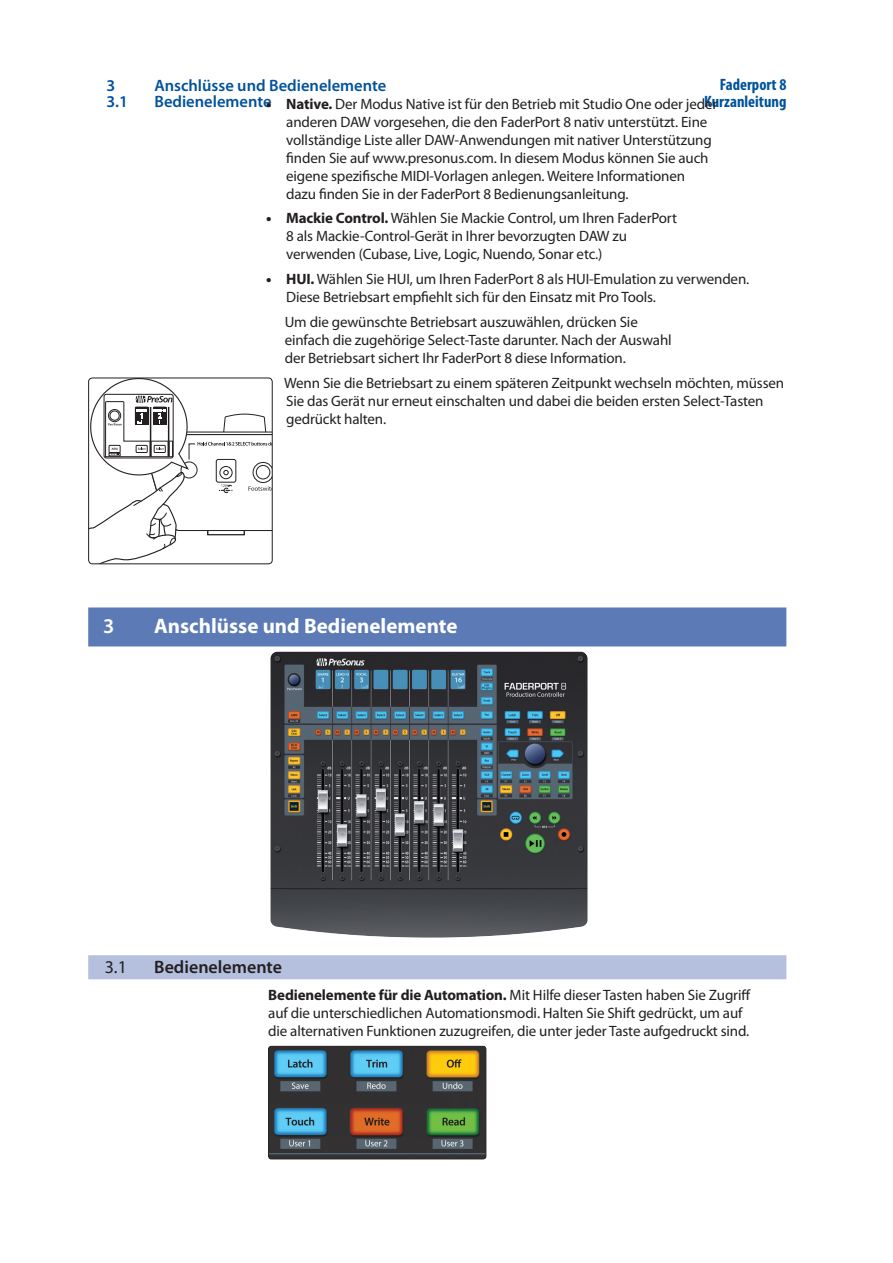
<style>
.page{position:relative;width:893px;height:1263px;background:#fff}
.page>*{position:absolute;margin:0;border:0;box-sizing:border-box;transform-origin:0 0}
.N_0_Chapter_Head{font:700 21px "Myriad Pro";color:#fff}
.N_0_Chapter_Head-2{font:600 21px "Myriad Pro";color:#fff}
._0_N_Section_Head{font:600 18px "Myriad Pro";color:#231f20}
._0_N_Section_Head-2{font:18px "Myriad Pro";color:#231f20}
.t1{font:600 16.5px "Myriad Pro";color:#01529b}
.t2{font:700 condensed 16.5px "Myriad Pro";color:#01529b}
.Body{font:15px/18px "Myriad Pro";letter-spacing:-.01em;color:#231f20}
.Body_Indent{font:15px/18px "Myriad Pro";letter-spacing:-.01em;color:#231f20}
.s1{font-weight:900}
.s2{font-weight:700}
</style>
<div class="page">
<div style="left:88px;top:607px;width:698px;height:39px;background:#5b7ab6"></div>
<div style="left:88px;top:955px;width:698px;height:24px;background:#b5bfde"></div>
<img style="left:270px;top:651px;width:318px;height:287px">
<img style="left:270px;top:1046px;width:216px;height:113px">
<div style="left:268px;top:1046px;width:218px;height:113px;border:1px solid #231f20;border-radius:3px"></div>
<svg style="left:89px;top:378px;width:183px;height:186px"></svg>
<div style="left:88px;top:378px;width:185px;height:186px;border:1px solid #231f20;border-radius:4px"></div>
<p class="t2" style="left:720px;top:76px;width:68px">Faderport 8</p>
<p class="t1" style="left:106px;top:76px;width:10px">3</p>
<p class="t1" style="left:154px;top:76px;width:233px">Anschlüsse und Bedienelemente</p>
<p class="t1" style="left:106px;top:93px;width:23px">3.1</p>
<p class="t1" style="left:154px;top:93px;width:119px">Bedienelemente</p>
<p class="t2" style="left:704px;top:92px;width:84px">Kurzanleitung</p>
<p class="Body" style="left:286px;top:113px;width:427px">anderen DAW vorgesehen, die den FaderPort 8 nativ unterstützt. Eine vollständige Liste aller DAW-Anwendungen mit nativer Unterstützung finden Sie auf www.presonus.com. In diesem Modus können Sie auch eigene spezifische MIDI-Vorlagen anlegen. Weitere Informationen dazu finden Sie in der FaderPort 8 Bedienungsanleitung.</p>
<p class="Body" style="left:286px;top:210px;width:392px;text-indent:-20px"><span class="s1">•</span> <span class="s2">Mackie Control.</span> Wählen Sie Mackie Control, um Ihren FaderPort<br>8 als Mackie-Control-Gerät in Ihrer bevorzugten DAW zu verwenden (Cubase, Live, Logic, Nuendo, Sonar etc.)</p>
<p class="Body" style="left:286px;top:270px;width:465px;text-indent:-20px"><span class="s1">•</span> <span class="s2">HUI.</span> Wählen Sie HUI, um Ihren FaderPort 8 als HUI-Emulation zu verwenden.<br>Diese Betriebsart empfiehlt sich für den Einsatz mit Pro Tools.</p>
<p class="Body_Indent" style="left:285px;top:313px;width:388px">Um die gewünschte Betriebsart auszuwählen, drücken Sie einfach die zugehörige Select-Taste darunter. Nach der Auswahl der Betriebsart sichert Ihr FaderPort 8 diese Information.</p>
<p class="Body_Indent" style="left:284px;top:374px;width:501px">Wenn Sie die Betriebsart zu einem späteren Zeitpunkt wechseln möchten, müssen<br>Sie das Gerät nur erneut einschalten und dabei die beiden ersten Select-Tasten gedrückt halten.</p>
<p class="Body" style="left:266px;top:95px;width:453px"><span class="s1">•</span> <span class="s2">Native.</span> Der Modus Native ist für den Betrieb mit Studio One oder jeder</p>
<p class="N_0_Chapter_Head-2" style="left:103px;top:614px;width:13px">3</p>
<p class="N_0_Chapter_Head" style="left:154px;top:614px;width:305px">Anschlüsse und Bedienelemente</p>
<p class="_0_N_Section_Head-2" style="left:105px;top:957px;width:24px">3.1</p>
<p class="_0_N_Section_Head" style="left:154px;top:956px;width:129px">Bedienelemente</p>
<p class="Body" style="left:268px;top:986px;width:484px"><span class="s2">Bedienelemente für die Automation.</span> Mit Hilfe dieser Tasten haben Sie Zugriff auf die unterschiedlichen Automationsmodi. Halten Sie Shift gedrückt, um auf die alternativen Funktionen zuzugreifen, die unter jeder Taste aufgedruckt sind.</p>
</div>
